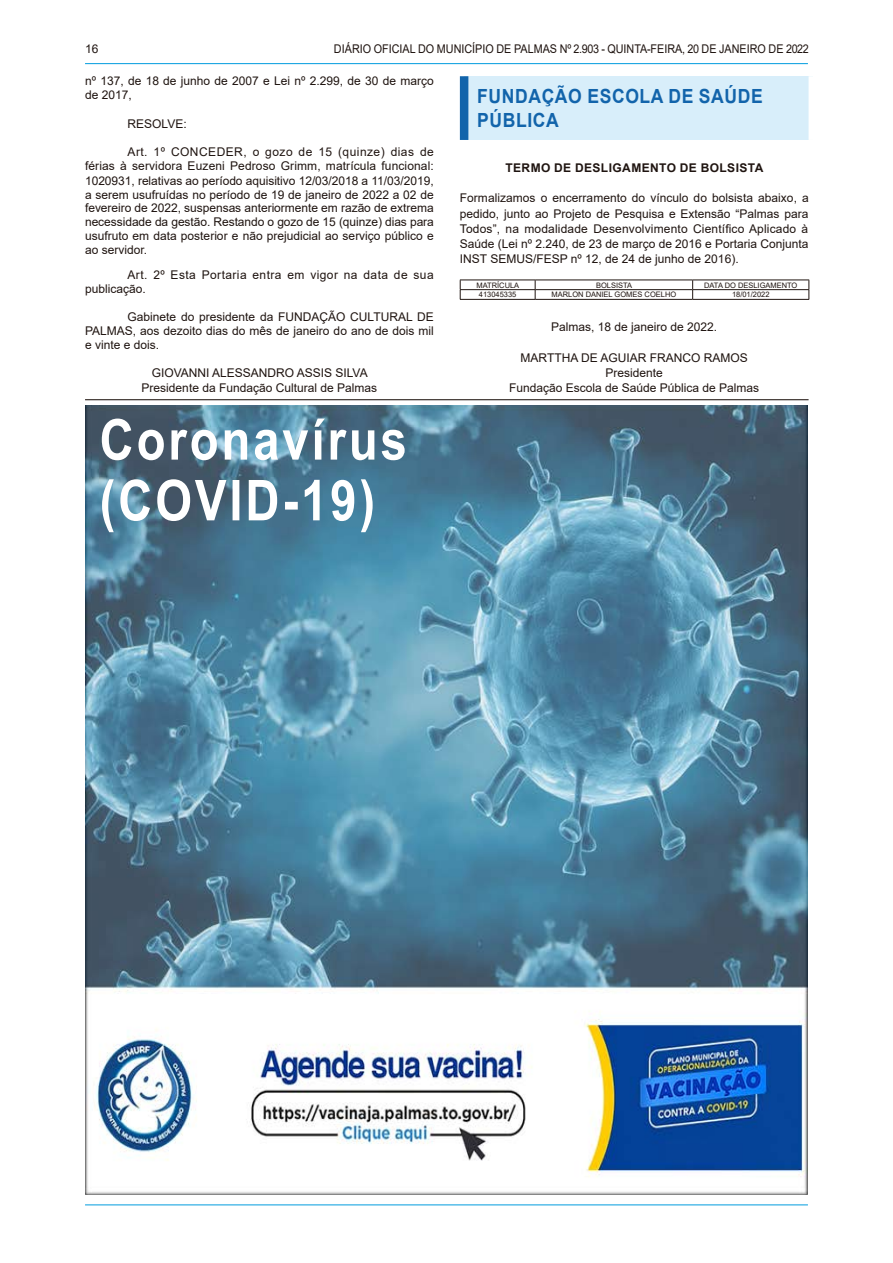
<style>
.page{position:relative;width:893px;height:1263px;background:#fff}
.page>*{position:absolute;margin:0;border:0;box-sizing:border-box;transform-origin:0 0}
.CHANCELA{font:700 19.5px/24px "Arial";letter-spacing:.035em;color:#1264ab;scale:.9 1}
.TEXTO{font:12px/14px "Arial";color:#1f1410;text-align:justify}
.SEM_PARAGRAFO{font:12px/15.1px "Arial";color:#1f1410;text-align:justify}
.ASSINATURA{font:12px "Arial";color:#1f1410}
.TEXTO-2{font:12px "Arial";color:#1f1410;scale:.9 1}
.TEXTO-3{font:12px/14px "Arial";letter-spacing:.035em;color:#1f1410}
.TITULO{font:700 12px "Arial";letter-spacing:.035em;color:#1f1410}
.SEM_PARAGRAFO-2{font:7.5px "Arial";color:#1f1410}
</style>
<div class="page">
<hr style="left:85px;top:63px;width:723px;height:1px;background:#009cde">
<hr style="left:85px;top:1204px;width:723px;height:1px;background:#009cde">
<div style="left:464px;top:76px;width:349px;height:64px;background:#d8eefa"></div>
<div style="left:460px;top:76px;width:8px;height:64px;background:#1264ab"></div>
<div style="left:809px;top:76px;width:8px;height:64px;background:#fff"></div>
<hr style="left:460px;top:280px;width:75px;height:1px;background:#1f1410">
<hr style="left:535px;top:280px;width:158px;height:1px;background:#1f1410">
<hr style="left:693px;top:280px;width:116px;height:1px;background:#1f1410">
<hr style="left:460px;top:289px;width:75px;height:1px;background:#1f1410">
<svg style="left:460px;top:280px;width:1px;height:19px"></svg>
<hr style="left:535px;top:289px;width:158px;height:1px;background:#1f1410">
<svg style="left:535px;top:280px;width:1px;height:19px"></svg>
<hr style="left:693px;top:289px;width:116px;height:1px;background:#1f1410">
<svg style="left:692px;top:280px;width:1px;height:19px"></svg>
<svg style="left:809px;top:280px;width:1px;height:19px"></svg>
<hr style="left:460px;top:299px;width:75px;height:1px;background:#1f1410">
<hr style="left:535px;top:299px;width:158px;height:1px;background:#1f1410">
<hr style="left:693px;top:299px;width:116px;height:1px;background:#1f1410">
<img style="left:85px;top:405px;width:723px;height:790px">
<hr style="left:85px;top:399px;width:724px;height:1px;background:#1f1410">
<p class="TEXTO" style="left:85px;top:41px;width:15px">16</p>
<p class="TEXTO-2" style="left:334px;top:40px;width:529px">DIÁRIO OFICIAL DO MUNICÍPIO DE PALMAS Nº 2.903 - QUINTA-FEIRA, 20 DE JANEIRO DE 2022</p>
<p class="TEXTO" style="left:85px;top:74px;width:350px">nº 137, de 18 de junho de 2007 e Lei nº 2.299, de 30 de março de 2017,</p>
<p class="TEXTO" style="left:128px;top:116px;width:61px">RESOLVE:</p>
<p class="TEXTO" style="left:85px;top:145px;width:350px;text-indent:43px">Art. 1º CONCEDER, o gozo de 15 (quinze) dias de férias à servidora Euzeni Pedroso Grimm, matrícula funcional:<br>1020931, relativas ao período aquisitivo 12/03/2018 a 11/03/2019, a serem usufruídas no período de 19 de janeiro de 2022 a 02 de fevereiro de 2022, suspensas anteriormente em razão de extrema necessidade da gestão. Restando o gozo de 15 (quinze) dias para usufruto em data posterior e não prejudicial ao serviço público e ao servidor.</p>
<p class="TEXTO-3" style="left:85px;top:268px;width:350px;text-indent:43px">Art. 2º Esta Portaria entra em vigor na data de sua publicação.</p>
<p class="TEXTO" style="left:85px;top:310px;width:350px;text-indent:43px">Gabinete do presidente da FUNDAÇÃO CULTURAL DE PALMAS, aos dezoito dias do mês de janeiro do ano de dois mil e vinte e dois.</p>
<p class="ASSINATURA" style="left:152px;top:364px;width:218px">GIOVANNI ALESSANDRO ASSIS SILVA</p>
<p class="ASSINATURA" style="left:142px;top:379px;width:237px">Presidente da Fundação Cultural de Palmas</p>
<p class="CHANCELA" style="left:477px;top:85px;width:319px">FUNDAÇÃO ESCOLA DE SAÚDE<br>PÚBLICA</p>
<p class="TITULO" style="left:505px;top:159px;width:260px">TERMO DE DESLIGAMENTO DE BOLSISTA</p>
<p class="SEM_PARAGRAFO" style="left:460px;top:190px;width:350px">Formalizamos o encerramento do vínculo do bolsista abaixo, a pedido, junto ao Projeto de Pesquisa e Extensão “Palmas para Todos”, na modalidade Desenvolvimento Científico Aplicado à Saúde (Lei nº 2.240, de 23 de março de 2016 e Portaria Conjunta INST SEMUS/FESP nº 12, de 24 de junho de 2016).</p>
<p class="SEM_PARAGRAFO-2" style="left:476px;top:280px;width:44px">MATRÍCULA</p>
<p class="SEM_PARAGRAFO-2" style="left:596px;top:280px;width:38px">BOLSISTA</p>
<p class="SEM_PARAGRAFO-2" style="left:704px;top:280px;width:95px">DATA DO DESLIGAMENTO</p>
<p class="SEM_PARAGRAFO-2" style="left:479px;top:289px;width:39px">413045335</p>
<p class="SEM_PARAGRAFO-2" style="left:551px;top:289px;width:126px">MARLON DANIEL GOMES COELHO</p>
<p class="SEM_PARAGRAFO-2" style="left:732px;top:289px;width:39px">18/01/2022</p>
<p class="ASSINATURA" style="left:551px;top:319px;width:168px">Palmas, 18 de janeiro de 2022.</p>
<p class="ASSINATURA" style="left:521px;top:349px;width:229px">MARTTHA DE AGUIAR FRANCO RAMOS</p>
<p class="ASSINATURA" style="left:605px;top:364px;width:59px">Presidente</p>
<p class="ASSINATURA" style="left:509px;top:379px;width:252px">Fundação Escola de Saúde Pública de Palmas</p>
</div>
